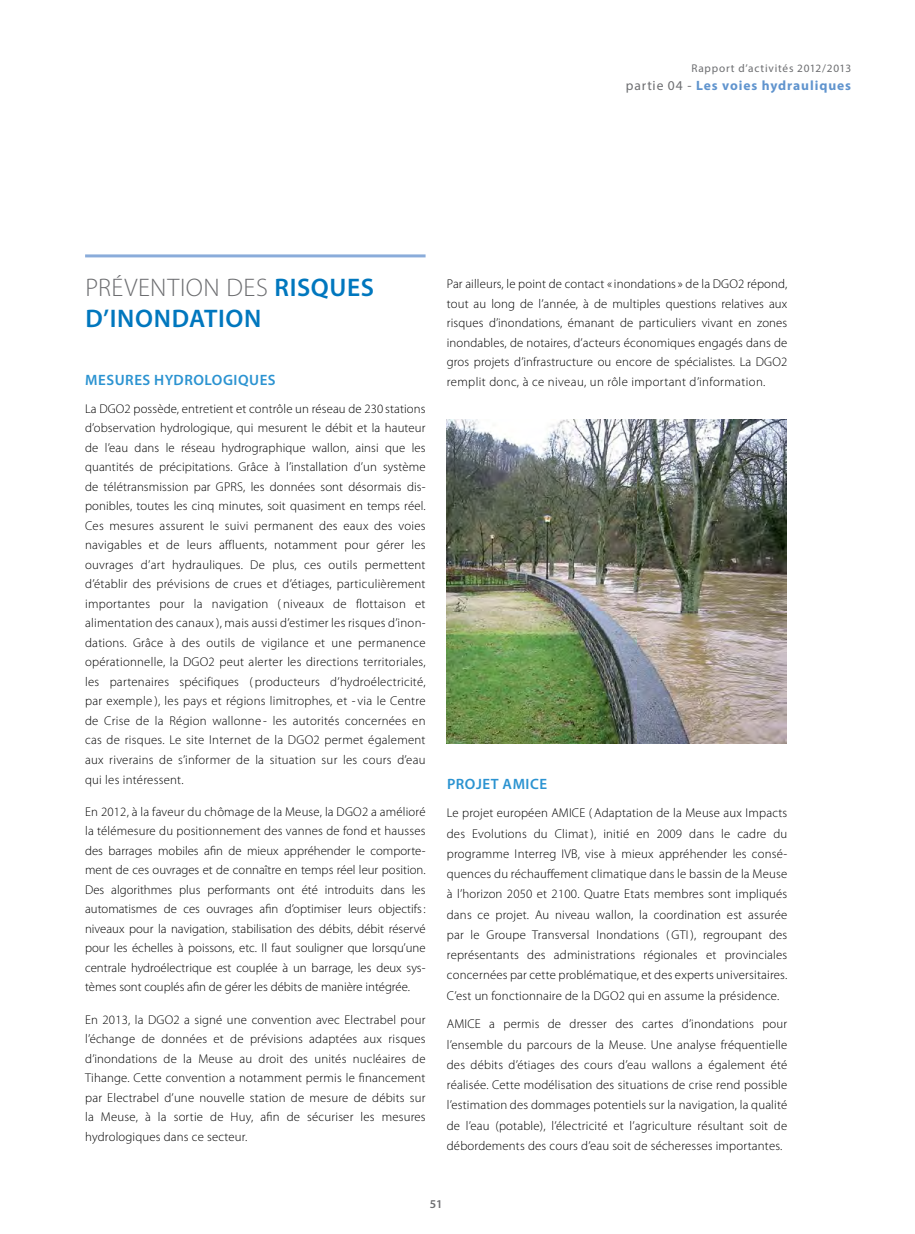
<style>
.page{position:relative;width:915px;height:1234px;background:#fff}
.page>*{position:absolute;margin:0;border:0;box-sizing:border-box;transform-origin:0 0}
.t1{font:600 25.5px/31.5px "Myriad Pro";letter-spacing:.025em;color:#0077be}
.t2{font:600 15px "Myriad Pro";letter-spacing:.035em;color:#2b93d1}
.t3{font:700 13.5px "Myriad Pro";letter-spacing:.07em;color:#6094ce}
.t4{font:300 12.75px/19.5px "Myriad Pro";letter-spacing:.015em;color:#000;text-align:justify}
.t5{font:600 12px "Myriad Pro";color:#6d6e71}
.t6{font:11.25px "Myriad Pro";letter-spacing:.07em;color:#6d6e71}
.s1{font-weight:400;color:#6d6e71}
.s2{font-weight:300;color:#6d6e71}
</style>
<div class="page">
<hr style="left:85px;top:254px;width:340px;height:3px;background:#8aacda">
<img style="left:446px;top:419px;width:340px;height:324px">
<p class="t6" style="left:691px;top:62px;width:161px">Rapport d’activités 2012/2013</p>
<p class="t3" style="left:625px;top:77px;width:227px"><span class="s1">partie 04 -</span> Les voies hydrauliques</p>
<h1 class="t1" style="left:85px;top:271px;width:290px"><span class="s2">PRÉVENTION DES</span> RISQUES<br>D’INONDATION</h1>
<p class="t2" style="left:85px;top:370px;width:192px">MESURES HYDROLOGIQUES</p>
<p class="t4" style="left:85px;top:399px;width:342px">La DGO2 possède, entretient et contrôle un réseau de 230 stations d’observation hydrologique, qui mesurent le débit et la hauteur de l’eau dans le réseau hydrographique wallon, ainsi que les quantités de précipitations. Grâce à l’installation d’un système de télétransmission par GPRS, les données sont désormais dis&shy;ponibles, toutes les cinq minutes, soit quasiment en temps réel.<br>Ces mesures assurent le suivi permanent des eaux des voies navigables et de leurs affluents, notamment pour gérer les ouvrages d’art hydrauliques. De plus, ces outils permettent d’établir des prévisions de crues et d’étiages, particulièrement importantes pour la navigation ( niveaux de flottaison et alimentation des canaux ), mais aussi d’estimer les risques d’inon&shy;dations. Grâce à des outils de vigilance et une permanence opérationnelle, la DGO2 peut alerter les directions territoriales, les partenaires spécifiques ( producteurs d’hydroélectricité, par exemple ), les pays et régions limitrophes, et - via le Centre de Crise de la Région wallonne - les autorités concernées en cas de risques. Le site Internet de la DGO2 permet également aux riverains de s’informer de la situation sur les cours d’eau qui les intéressent.</p>
<p class="t4" style="left:85px;top:801px;width:342px">En 2012, à la faveur du chômage de la Meuse, la DGO2 a amélioré la télémesure du positionnement des vannes de fond et hausses des barrages mobiles afin de mieux appréhender le comporte&shy;ment de ces ouvrages et de connaître en temps réel leur position.<br>Des algorithmes plus performants ont été introduits dans les automatismes de ces ouvrages afin d’optimiser leurs objectifs: niveaux pour la navigation, stabilisation des débits, débit réservé pour les échelles à poissons, etc. Il faut souligner que lorsqu’une centrale hydroélectrique est couplée à un barrage, les deux sys&shy;tèmes sont couplés afin de gérer les débits de manière intégrée.</p>
<p class="t4" style="left:85px;top:1009px;width:342px">En 2013, la DGO2 a signé une convention avec Electrabel pour l’échange de données et de prévisions adaptées aux risques d’inondations de la Meuse au droit des unités nucléaires de Tihange. Cette convention a notamment permis le financement par Electrabel d’une nouvelle station de mesure de débits sur la Meuse, à la sortie de Huy, afin de sécuriser les mesures hydrologiques dans ce secteur.</p>
<p class="t4" style="left:446px;top:274px;width:342px">Par ailleurs, le point de contact «inondations» de la DGO2 répond, tout au long de l’année, à de multiples questions relatives aux risques d’inondations, émanant de particuliers vivant en zones inondables, de notaires, d’acteurs économiques engagés dans de gros projets d’infrastructure ou encore de spécialistes. La DGO2 remplit donc, à ce niveau, un rôle important d’information.</p>
<p class="t2" style="left:447px;top:773px;width:102px">PROJET AMICE</p>
<p class="t4" style="left:446px;top:803px;width:342px;line-height:20.2px">Le projet européen AMICE ( Adaptation de la Meuse aux Impacts des Evolutions du Climat ), initié en 2009 dans le cadre du programme Interreg IVB, vise à mieux appréhender les consé&shy;quences du réchauffement climatique dans le bassin de la Meuse à l’horizon 2050 et 2100. Quatre Etats membres sont impliqués dans ce projet. Au niveau wallon, la coordination est assurée par le Groupe Transversal Inondations ( GTI ), regroupant des représentants des administrations régionales et provinciales concernées par cette problématique, et des experts universitaires.<br>C’est un fonctionnaire de la DGO2 qui en assume la présidence.</p>
<p class="t4" style="left:446px;top:1014px;width:342px;line-height:20.2px">AMICE a permis de dresser des cartes d’inondations pour l’ensemble du parcours de la Meuse. Une analyse fréquentielle des débits d’étiages des cours d’eau wallons a également été réalisée. Cette modélisation des situations de crise rend possible l’estimation des dommages potentiels sur la navigation, la qualité de l’eau (potable), l’électricité et l’agriculture résultant soit de débordements des cours d’eau soit de sécheresses importantes.</p>
<p class="t5" style="left:429px;top:1196px;width:14px">51</p>
</div>
